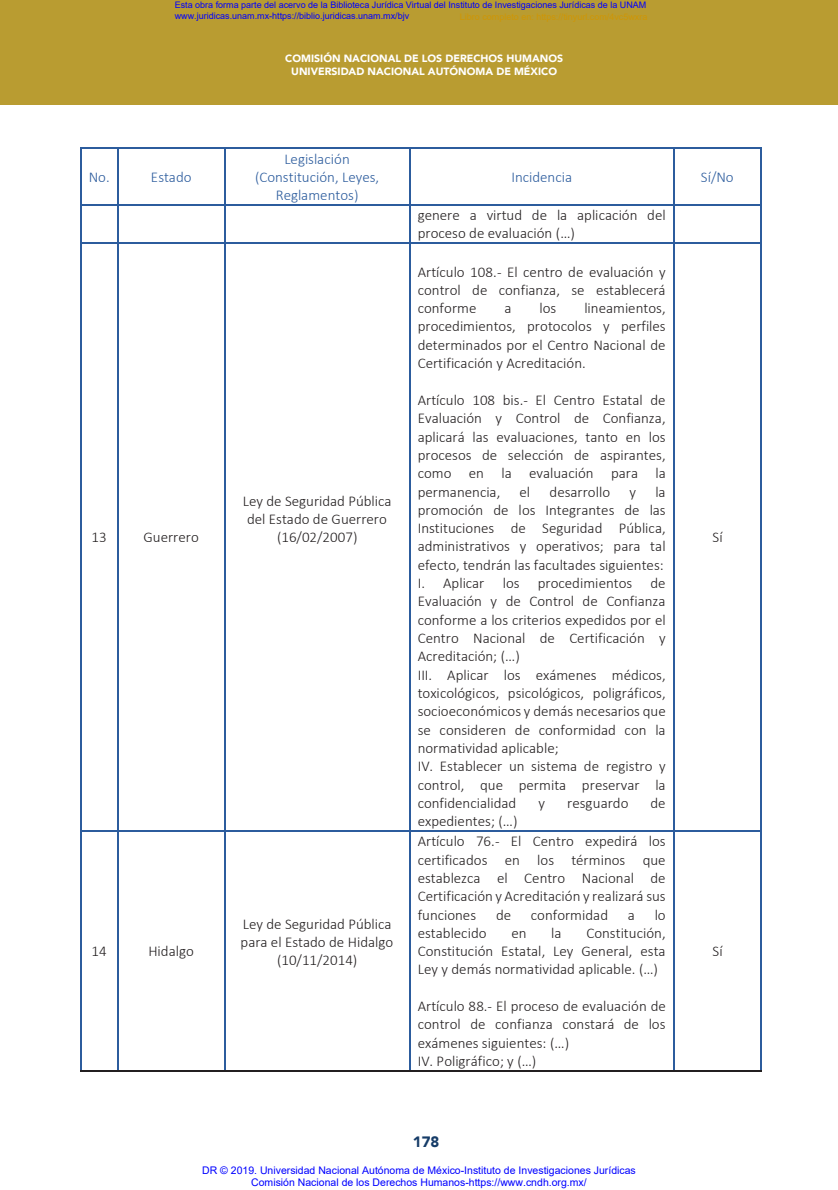
<style>
.page{position:relative;width:838px;height:1190px;background:#fff}
.page>*{position:absolute;margin:0;border:0;box-sizing:border-box;transform-origin:0 0}
.t1{font:300 15px/18.3px "Calibri";color:#231f20;text-align:justify}
.t2{font:300 15px/18.3px "Calibri";color:#2c5c9d;text-align:center}
.t3{font:900 15px "Avenir";color:#163c68}
.t4{font:10.5px/12.6px "Arial";color:#00f;text-align:center}
.t5{font:900 10.5px/13.5px "Avenir";color:#fff;text-align:center}
.t6{font:9px/10.8px "Arial";color:#00f}
.t7{font:9px "Arial";color:#cf9605}
</style>
<div class="page">
<div style="left:0;top:0;width:838px;height:105px;background:#b99c31"></div>
<hr style="left:81px;top:148px;width:36px;height:1px;background:#2c5c9d">
<hr style="left:119px;top:148px;width:105px;height:1px;background:#2c5c9d">
<hr style="left:225px;top:148px;width:184px;height:1px;background:#2c5c9d">
<hr style="left:410px;top:148px;width:263px;height:1px;background:#2c5c9d">
<hr style="left:675px;top:148px;width:85px;height:1px;background:#2c5c9d">
<hr style="left:80px;top:149px;width:1px;height:55px;background:#2c5c9d">
<hr style="left:117px;top:149px;width:2px;height:55px;background:#2c5c9d">
<hr style="left:224px;top:149px;width:1px;height:55px;background:#2c5c9d">
<hr style="left:409px;top:149px;width:1px;height:55px;background:#2c5c9d">
<hr style="left:673px;top:149px;width:2px;height:55px;background:#2c5c9d">
<hr style="left:760px;top:149px;width:2px;height:55px;background:#2c5c9d">
<hr style="left:81px;top:204px;width:36px;height:1px;background:#2c5c9d">
<hr style="left:119px;top:204px;width:105px;height:1px;background:#2c5c9d">
<hr style="left:225px;top:204px;width:184px;height:1px;background:#2c5c9d">
<hr style="left:410px;top:204px;width:263px;height:1px;background:#2c5c9d">
<hr style="left:675px;top:204px;width:85px;height:1px;background:#2c5c9d">
<hr style="left:80px;top:205px;width:1px;height:37px;background:#2c5c9d">
<hr style="left:117px;top:205px;width:2px;height:37px;background:#2c5c9d">
<hr style="left:224px;top:205px;width:1px;height:37px;background:#2c5c9d">
<hr style="left:409px;top:205px;width:1px;height:37px;background:#2c5c9d">
<hr style="left:673px;top:205px;width:2px;height:37px;background:#2c5c9d">
<hr style="left:760px;top:205px;width:2px;height:37px;background:#2c5c9d">
<hr style="left:81px;top:242px;width:36px;height:2px;background:#2c5c9d">
<hr style="left:119px;top:242px;width:105px;height:2px;background:#2c5c9d">
<hr style="left:225px;top:242px;width:184px;height:2px;background:#2c5c9d">
<hr style="left:410px;top:242px;width:263px;height:2px;background:#2c5c9d">
<hr style="left:675px;top:242px;width:85px;height:2px;background:#2c5c9d">
<hr style="left:80px;top:244px;width:1px;height:586px;background:#2c5c9d">
<hr style="left:117px;top:244px;width:2px;height:586px;background:#2c5c9d">
<hr style="left:224px;top:244px;width:1px;height:586px;background:#2c5c9d">
<hr style="left:409px;top:244px;width:1px;height:586px;background:#2c5c9d">
<hr style="left:673px;top:244px;width:2px;height:586px;background:#2c5c9d">
<hr style="left:760px;top:244px;width:2px;height:586px;background:#2c5c9d">
<hr style="left:81px;top:830px;width:36px;height:1px;background:#2c5c9d">
<hr style="left:119px;top:830px;width:105px;height:1px;background:#2c5c9d">
<hr style="left:225px;top:830px;width:184px;height:1px;background:#2c5c9d">
<hr style="left:410px;top:830px;width:263px;height:1px;background:#2c5c9d">
<hr style="left:675px;top:830px;width:85px;height:1px;background:#2c5c9d">
<hr style="left:80px;top:831px;width:1px;height:238px;background:#2c5c9d">
<hr style="left:81px;top:1069px;width:36px;height:2px;background:#231f20">
<hr style="left:117px;top:831px;width:2px;height:238px;background:#2c5c9d">
<hr style="left:119px;top:1069px;width:105px;height:2px;background:#231f20">
<hr style="left:224px;top:831px;width:1px;height:238px;background:#2c5c9d">
<hr style="left:225px;top:1069px;width:184px;height:2px;background:#231f20">
<hr style="left:409px;top:831px;width:1px;height:238px;background:#2c5c9d">
<hr style="left:410px;top:1069px;width:263px;height:2px;background:#231f20">
<hr style="left:673px;top:831px;width:2px;height:238px;background:#2c5c9d">
<hr style="left:675px;top:1069px;width:85px;height:2px;background:#231f20">
<hr style="left:760px;top:831px;width:2px;height:238px;background:#2c5c9d">
<p class="t6" style="left:175px;top:0;width:473px">Esta obra forma parte del acervo de la Biblioteca Jurídica Virtual del Instituto de Investigaciones Jurídicas de la UNAM www.juridicas.unam.mx-https://biblio.juridicas.unam.mx/bjv</p>
<p class="t7" style="left:460px;top:10px;width:189px">Libro completo en: https://tinyurl.com/4vc5wxra</p>
<p class="t5" style="left:285px;top:51px;width:279px">COMISIÓN NACIONAL DE LOS DERECHOS HUMANOS<br>UNIVERSIDAD NACIONAL AUTÓNOMA DE MÉXICO</p>
<p class="t2" style="left:89px;top:168px;width:22px">No.</p>
<p class="t2" style="left:151px;top:168px;width:42px">Estado</p>
<p class="t2" style="left:255px;top:149px;width:126px">Legislación (Constitución, Leyes,<br>Reglamentos)</p>
<p class="t2" style="left:511px;top:168px;width:62px">Incidencia</p>
<p class="t2" style="left:701px;top:168px;width:34px">Sí/No</p>
<p class="t1" style="left:418px;top:206px;width:250px">genere a virtud de la aplicación del proceso de evaluación (…)</p>
<p class="t1" style="left:92px;top:528px;width:17px">13</p>
<p class="t1" style="left:144px;top:528px;width:57px">Guerrero</p>
<p class="t1" style="left:243px;top:491px;width:150px;text-align:center">Ley de Seguridad Pública del Estado de Guerrero (16/02/2007)</p>
<p class="t1" style="left:418px;top:262px;width:249px">Artículo 108.- El centro de evaluación y control de confianza, se establecerá conforme</p>
<p class="t1" style="left:418px;top:299px;width:249px;text-indent:167px">lineamientos, procedimientos, protocolos y perfiles determinados por el Centro Nacional de Certificación y Acreditación.</p>
<p class="t1" style="left:418px;top:390px;width:250px">Artículo 108 bis.- El Centro Estatal de Evaluación y Control de Confianza, aplicará las evaluaciones, tanto en los procesos de selección de aspirantes, como en la evaluación para la permanencia,</p>
<p class="t1" style="left:504px;top:299px;width:9px">a</p>
<p class="t1" style="left:540px;top:299px;width:18px">los</p>
<p class="t1" style="left:418px;top:482px;width:249px;text-align:left;text-indent:238px">la promoción de los Integrantes de las Instituciones de Seguridad Pública, administrativos y operativos; para tal efecto, tendrán las facultades siguientes:<br>I. Aplicar los procedimientos de Evaluación y de Control de Confianza conforme a los criterios expedidos por el Centro Nacional de Certificación y Acreditación; (…)<br>III. Aplicar los exámenes médicos, toxicológicos, psicológicos, poligráficos, socioeconómicos y demás necesarios que se consideren de conformidad con la normatividad aplicable;<br>IV. Establecer un sistema de registro y control, que permita preservar la confidencialidad</p>
<p class="t1" style="left:520px;top:482px;width:12px">el</p>
<p class="t1" style="left:550px;top:482px;width:62px">desarrollo</p>
<p class="t1" style="left:629px;top:482px;width:8px">y</p>
<p class="t1" style="left:538px;top:793px;width:8px">y</p>
<p class="t1" style="left:567px;top:793px;width:63px">resguardo</p>
<p class="t1" style="left:651px;top:793px;width:17px">de</p>
<p class="t1" style="left:713px;top:528px;width:12px">Sí</p>
<p class="t1" style="left:418px;top:811px;width:101px">expedientes; (…)</p>
<p class="t1" style="left:92px;top:941px;width:17px">14</p>
<p class="t1" style="left:148px;top:941px;width:47px">Hidalgo</p>
<p class="t1" style="left:241px;top:914px;width:154px;text-align:center">Ley de Seguridad Pública para el Estado de Hidalgo (10/11/2014)</p>
<p class="t1" style="left:418px;top:831px;width:249px">Artículo 76.- El Centro expedirá los certificados en los términos que establezca el Centro Nacional de Certificación y Acreditación y realizará sus funciones</p>
<p class="t1" style="left:496px;top:905px;width:17px">de</p>
<p class="t1" style="left:531px;top:905px;width:79px">conformidad</p>
<p class="t1" style="left:628px;top:905px;width:9px">a</p>
<p class="t1" style="left:655px;top:905px;width:13px">lo</p>
<p class="t1" style="left:418px;top:923px;width:249px;text-indent:169px">Constitución, Constitución Estatal, Ley General, esta Ley y demás normatividad aplicable. (…)</p>
<p class="t1" style="left:418px;top:996px;width:250px;text-align:left">Artículo 88.- El proceso de evaluación de control de confianza constará de los exámenes siguientes: (…)<br>IV. Poligráfico; y (…)</p>
<p class="t1" style="left:418px;top:923px;width:70px">establecido</p>
<p class="t1" style="left:511px;top:923px;width:17px">en</p>
<p class="t1" style="left:551px;top:923px;width:12px">la</p>
<p class="t1" style="left:713px;top:941px;width:12px">Sí</p>
<p class="t3" style="left:413px;top:1128px;width:28px">178</p>
<p class="t4" style="left:202px;top:1163px;width:435px">DR © 2019. Universidad Nacional Autónoma de México-Instituto de Investigaciones Jurídicas<br>Comisión Nacional de los Derechos Humanos-https://www.cndh.org.mx/</p>
</div>
